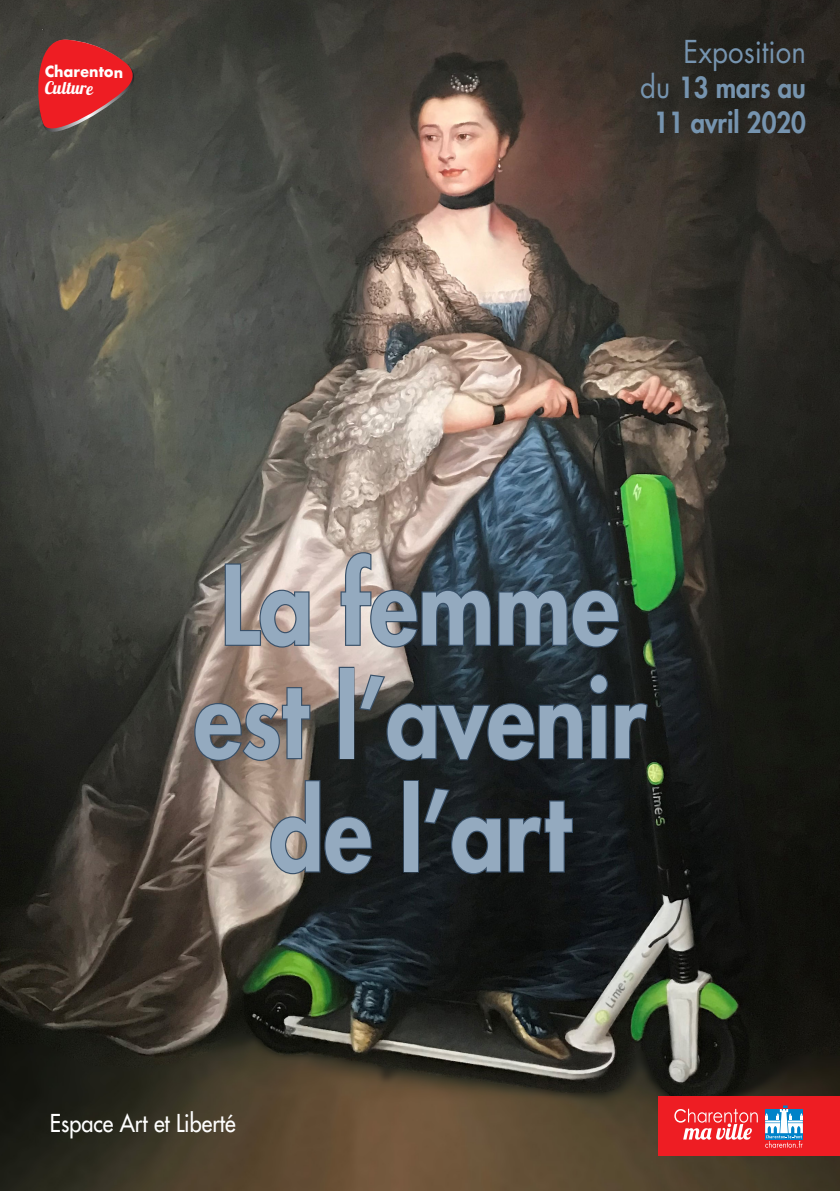
<style>
.page{position:relative;width:840px;height:1191px;background:#fff}
.page>*{position:absolute;margin:0;border:0;box-sizing:border-box;transform-origin:0 0}
.t1{font:800 106.2px "Futura";color:#94aabf;scale:.9 1}
.t2{font:30.6px "Futura";color:#7694af;scale:.9 1}
.t3{font:800 28.4px "Futura";color:#7694af;scale:.9 1}
.t4{font:24px "Futura";color:#fff;scale:.9 1}
.t5{font:17.4px "Lobster 1.4";color:#fff}
.t6{font:700 15px "Futura";color:#fff;scale:.95 1}
.s1{font-weight:400;font-size:30.6px}
</style>
<div class="page">
<img style="left:0;top:0;width:839px;height:1191px">
<svg style="left:223px;top:562px;width:87px;height:87px;background:#ada19c"></svg>
<svg style="left:339px;top:551px;width:281px;height:98px;background:#4d555d"></svg>
<svg style="left:193px;top:686px;width:118px;height:76px;background:#7d716b"></svg>
<div style="left:338px;top:667px;width:16px;height:92px;border:2px solid #3a5169"></div>
<svg style="left:357px;top:673px;width:291px;height:89px;background:#262d32"></svg>
<svg style="left:269px;top:779px;width:104px;height:96px;background:#4d4c4a"></svg>
<div style="left:403px;top:780px;width:16px;height:92px;border:2px solid #3a5169"></div>
<svg style="left:422px;top:786px;width:152px;height:89px;background:#191f23"></svg>
<svg style="left:32px;top:37px;width:110px;height:108px;background:#9e3636"></svg>
<div style="left:657px;top:1096px;width:182px;height:59px;background:#ee1d23"></div>
<svg style="left:674px;top:1108px;width:83px;height:31px"></svg>
<svg style="left:765px;top:1105px;width:37px;height:42px"></svg>
<p class="t6" style="left:45px;top:61px;width:84px">Charenton</p>
<p class="t5" style="left:45px;top:77px;width:50px">Culture</p>
<p class="t2" style="left:683px;top:30px;width:137px">Exposition</p>
<p class="t3" style="left:640px;top:69px;width:185px"><span class="s1">du</span> 13 mars au</p>
<p class="t3" style="left:653px;top:104px;width:170px">11 avril 2020</p>
<p class="t1" style="left:220px;top:534px;width:444px">La femme</p>
<p class="t1" style="left:194px;top:648px;width:503px">est l’avenir</p>
<p class="t1" style="left:270px;top:761px;width:335px">de l’art</p>
<p class="t4" style="left:50px;top:1107px;width:208px">Espace Art et Liberté</p>
</div>
